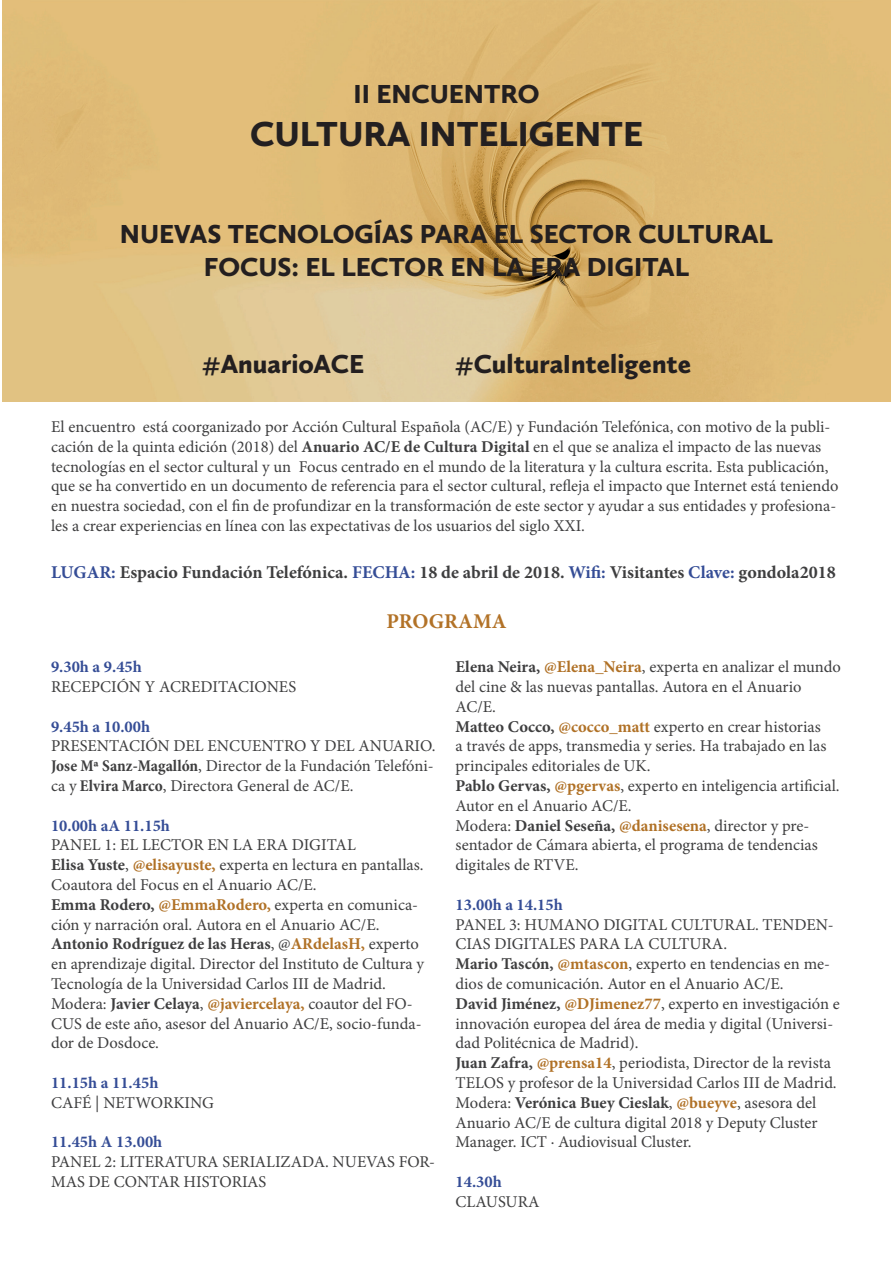
<style>
.page{position:relative;width:893px;height:1263px;background:#fff}
.page>*{position:absolute;margin:0;border:0;box-sizing:border-box;transform-origin:0 0}
.t1{font:900 36px "Calluna Sans";color:#231f20}
.t2{font:900 27px/32.4px "Calluna Sans";color:#231f20;text-align:center}
.t3{font:700 21px "Minion Pro";color:#b27227}
.t4{font:700 18px "Minion Pro";color:#3e3e3f}
.t5{font:16.5px/19.8px "Minion Pro";color:#3e3e3f}
.t6{font:700 16.5px "Minion Pro";color:#354d96}
.s1{font-weight:700}
.s2{color:#354d96}
.s3{font-weight:700;font-stretch:condensed}
.s4{font-weight:700;color:#b07126}
</style>
<div class="page">
<img style="left:2px;top:0;width:889px;height:402px">
<h2 class="t2" style="left:353px;top:77px;width:188px">II ENCUENTRO</h2>
<h1 class="t1" style="left:250px;top:112px;width:394px">CULTURA INTELIGENTE</h1>
<h2 class="t2" style="left:120px;top:218px;width:654px">NUEVAS TECNOLOGÍAS PARA EL SECTOR CULTURAL<br>FOCUS: EL LECTOR EN LA ERA DIGITAL</h2>
<h2 class="t2" style="left:202px;top:347px;width:164px">#AnuarioACE</h2>
<h2 class="t2" style="left:455px;top:347px;width:238px">#CulturaInteligente</h2>
<p class="t5" style="left:51px;top:417px;width:789px">El encuentro está coorganizado por Acción Cultural Española (AC/E) y Fundación Telefónica, con motivo de la publi&shy;cación de la quinta edición (2018) del <span class="s1">Anuario AC/E de Cultura Digital</span> en el que se analiza el impacto de las nuevas tecnologías en el sector cultural y un Focus centrado en el mundo de la literatura y la cultura escrita. Esta publicación, que se ha convertido en un documento de referencia para el sector cultural, refleja el impacto que Internet está teniendo en nuestra sociedad, con el fin de profundizar en la transformación de este sector y ayudar a sus entidades y profesiona&shy;les a crear experiencias en línea con las expectativas de los usuarios del siglo XXI.</p>
<p class="t4" style="left:51px;top:559px;width:786px"><span class="s2">LUGAR:</span> Espacio Fundación Telefónica. <span class="s2">FECHA:</span> 18 de abril de 2018. <span class="s2">Wifi:</span> Visitantes <span class="s2">Clave:</span> gondola2018</p>
<p class="t3" style="left:386px;top:607px;width:122px">PROGRAMA</p>
<p class="t6" style="left:51px;top:655px;width:92px">9.30h a 9.45h</p>
<p class="t5" style="left:51px;top:677px;width:247px">RECEPCIÓN Y ACREDITACIONES</p>
<p class="t6" style="left:51px;top:715px;width:101px">9.45h a 10.00h</p>
<p class="t5" style="left:51px;top:736px;width:386px;text-align:justify">PRESENTACIÓN DEL ENCUENTRO Y DEL ANUARIO.<br><span class="s3">Jose Mª Sanz-Magallón</span>, Director de la Fundación Telefóni&shy;ca y <span class="s3">Elvira Marco</span>, Directora General de AC/E.</p>
<p class="t6" style="left:51px;top:814px;width:121px">10.00h aA 11.15h</p>
<p class="t5" style="left:51px;top:835px;width:374px">PANEL 1: EL LECTOR EN LA ERA DIGITAL<br><span class="s1">Elisa Yuste</span>, <span class="s4">@elisayuste,</span> experta en lectura en pantallas.<br>Coautora del Focus en el Anuario AC/E.<br><span class="s1">Emma Rodero,</span> <span class="s4">@EmmaRodero,</span> experta en comunica&shy;ción y narración oral. Autora en el Anuario AC/E.<br><span class="s1">Antonio Rodríguez de las Heras</span>, @<span class="s4">ARdelasH,</span> experto en aprendizaje digital. Director del Instituto de Cultura y Tecnología de la Universidad Carlos III de Madrid.<br>Modera: <span class="s1">Javier Celaya</span>, <span class="s4">@javiercelaya,</span> coautor del FO-CUS de este año, asesor del Anuario AC/E, socio-funda&shy;dor de Dosdoce.</p>
<p class="t6" style="left:51px;top:1071px;width:109px">11.15h a 11.45h</p>
<p class="t5" style="left:51px;top:1093px;width:165px">CAFÉ | NETWORKING</p>
<p class="t6" style="left:51px;top:1130px;width:113px">11.45h A 13.00h</p>
<p class="t5" style="left:51px;top:1152px;width:385px">PANEL 2: LITERATURA SERIALIZADA. NUEVAS FOR-<br>MAS DE CONTAR HISTORIAS</p>
<p class="t5" style="left:455px;top:657px;width:387px"><span class="s1">Elena Neira,</span> <span class="s4">@Elena_Neira</span>, experta en analizar el mundo del cine &amp; las nuevas pantallas. Autora en el Anuario AC/E.<br><span class="s1">Matteo Cocco,</span> <span class="s4">@cocco_matt</span> experto en crear historias<br>a través de apps, transmedia y series. Ha trabajado en las principales editoriales de UK.<br><span class="s1">Pablo Gervas,</span> <span class="s4">@pgervas</span>, experto en inteligencia artificial.<br>Autor en el Anuario AC/E.<br>Modera: <span class="s1">Daniel Seseña,</span> <span class="s4">@danisesena</span>, director y pre&shy;sentador de Cámara abierta, el programa de tendencias digitales de RTVE.</p>
<p class="t6" style="left:455px;top:893px;width:109px">13.00h a 14.15h</p>
<p class="t5" style="left:455px;top:914px;width:386px">PANEL 3: HUMANO DIGITAL CULTURAL. TENDEN-CIAS DIGITALES PARA LA CULTURA.<br><span class="s1">Mario Tascón,</span> <span class="s4">@mtascon</span>, experto en tendencias en me&shy;dios de comunicación. Autor en el Anuario AC/E.<br><span class="s1">David Jiménez,</span> <span class="s4">@DJimenez77</span>, experto en investigación e innovación europea del área de media y digital (Universi&shy;dad Politécnica de Madrid).<br><span class="s1">Juan Zafra,</span> <span class="s4">@prensa14</span>, periodista, Director de la revista TELOS y profesor de la Universidad Carlos III de Madrid.<br>Modera: <span class="s1">Verónica Buey Cieslak</span>, <span class="s4">@bueyve</span>, asesora del Anuario AC/E de cultura digital 2018 y Deputy Cluster Manager. ICT · Audiovisual Cluster.</p>
<p class="t6" style="left:455px;top:1170px;width:48px">14.30h</p>
<p class="t5" style="left:455px;top:1192px;width:85px">CLAUSURA</p>
</div>
